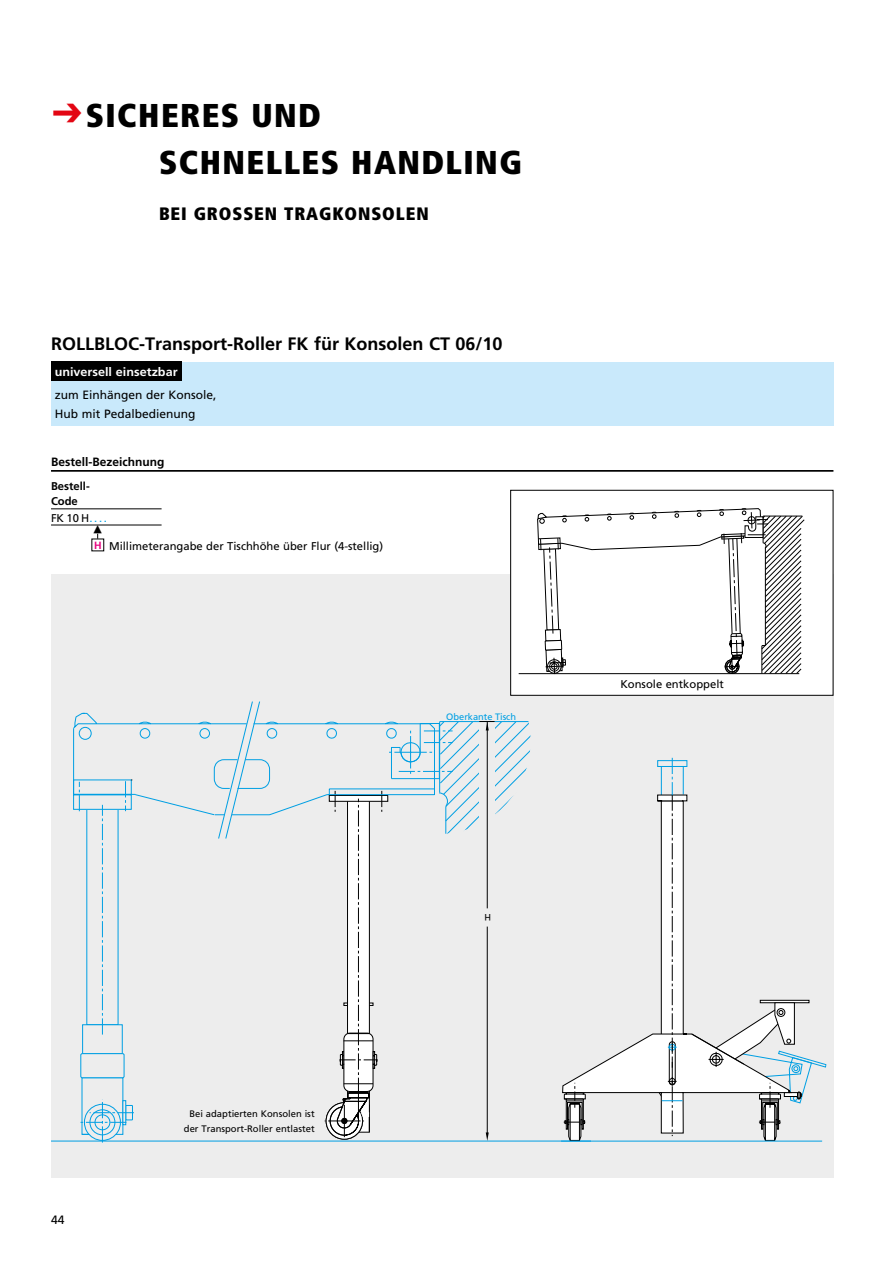
<style>
.page{position:relative;width:893px;height:1263px;background:#fff}
.page>*{position:absolute;margin:0;border:0;box-sizing:border-box;transform-origin:0 0}
.t1{font:900 condensed 33px/46.8px "Frutiger";letter-spacing:.045em;color:#000}
.t2{font:700 18px "Frutiger";color:#000}
.t3{font:900 condensed 18px "Frutiger";letter-spacing:.05em;color:#000}
.t4{font:12.15px "Frutiger";color:#000}
.t5{font:12px/18.8px "Frutiger";color:#000}
.t6{font:700 12px "Frutiger";color:#fdfdfd;scale:1.05 1}
.t7{font:700 12px "Frutiger";color:#000}
.t8{font:11.25px "Frutiger";color:#000}
.t9{font:700 11.25px/15px "Frutiger";color:#000}
.t10{font:10.5px "European Pi Four";color:#000}
.t11{font:700 10.5px "Frutiger";color:#e6007d}
.t12{font:9.45px/15px "Frutiger";color:#000;text-align:center}
.t13{font:9.3px "Frutiger";color:#009fe3}
.t14{font:9.3px "Frutiger";color:#000}
.s1{font-family:"X Pressio";font-weight:400;font-stretch:normal;color:#e30613}
.s2{color:#009fe3}
</style>
<div class="page">
<div style="left:51px;top:574px;width:782px;height:604px;background:#ededed"></div>
<div style="left:51px;top:362px;width:782px;height:64px;background:#c9e9fb"></div>
<div style="left:51px;top:362px;width:131px;height:19px;background:#000"></div>
<hr style="left:51px;top:508px;width:111px;height:1px;background:#000">
<hr style="left:51px;top:525px;width:111px;height:1px;background:#000">
<hr style="left:51px;top:470px;width:782px;height:2px;background:#000">
<svg style="left:79px;top:1135px;width:55px;height:6px"></svg>
<svg style="left:73px;top:713px;width:316px;height:422px"></svg>
<hr style="left:51px;top:1141px;width:540px;height:1px;background:#009fe3">
<svg style="left:73px;top:779px;width:59px;height:255px"></svg>
<svg style="left:389px;top:721px;width:161px;height:420px"></svg>
<svg style="left:562px;top:758px;width:264px;height:383px"></svg>
<hr style="left:559px;top:1141px;width:263px;height:1px;background:#009fe3">
<div style="left:511px;top:490px;width:322px;height:205px;background:#fff"></div>
<svg style="left:537px;top:508px;width:267px;height:167px"></svg>
<div style="left:510px;top:490px;width:323px;height:206px;border:1px solid #000"></div>
<h1 class="t1" style="left:159px;top:92px;width:364px;text-indent:-108px"><span class="s1">C</span>SICHERES UND<br>SCHNELLES HANDLING</h1>
<h2 class="t3" style="left:159px;top:203px;width:271px">BEI GROSSEN TRAGKONSOLEN</h2>
<h2 class="t2" style="left:51px;top:334px;width:453px">ROLLBLOC-Transport-Roller FK für Konsolen CT 06/10</h2>
<p class="t6" style="left:55px;top:365px;width:119px">universell einsetzbar</p>
<p class="t5" style="left:55px;top:385px;width:163px">zum Einhängen der Konsole,<br>Hub mit Pedalbedienung</p>
<p class="t7" style="left:51px;top:454px;width:115px">Bestell-Bezeichnung</p>
<p class="t9" style="left:51px;top:478px;width:40px">Bestell-<br>Code</p>
<p class="t8" style="left:51px;top:511px;width:57px">FK 10 H<span class="s2">....</span></p>
<p class="t10" style="left:93px;top:525px;width:12px">M</p>
<p class="t11" style="left:94px;top:539px;width:9px">H</p>
<p class="t8" style="left:109px;top:540px;width:276px">Millimeterangabe der Tischhöhe über Flur (4-stellig)</p>
<p class="t13" style="left:446px;top:711px;width:71px">Oberkante Tisch</p>
<p class="t4" style="left:51px;top:1212px;width:15px">44</p>
<p class="t12" style="left:184px;top:1106px;width:132px">Bei adaptierten Konsolen ist der Transport-Roller entlastet</p>
<p class="t14" style="left:491px;top:922px;width:8px;rotate:-180deg">H</p>
<p class="t8" style="left:620px;top:678px;width:105px">Konsole entkoppelt</p>
</div>
